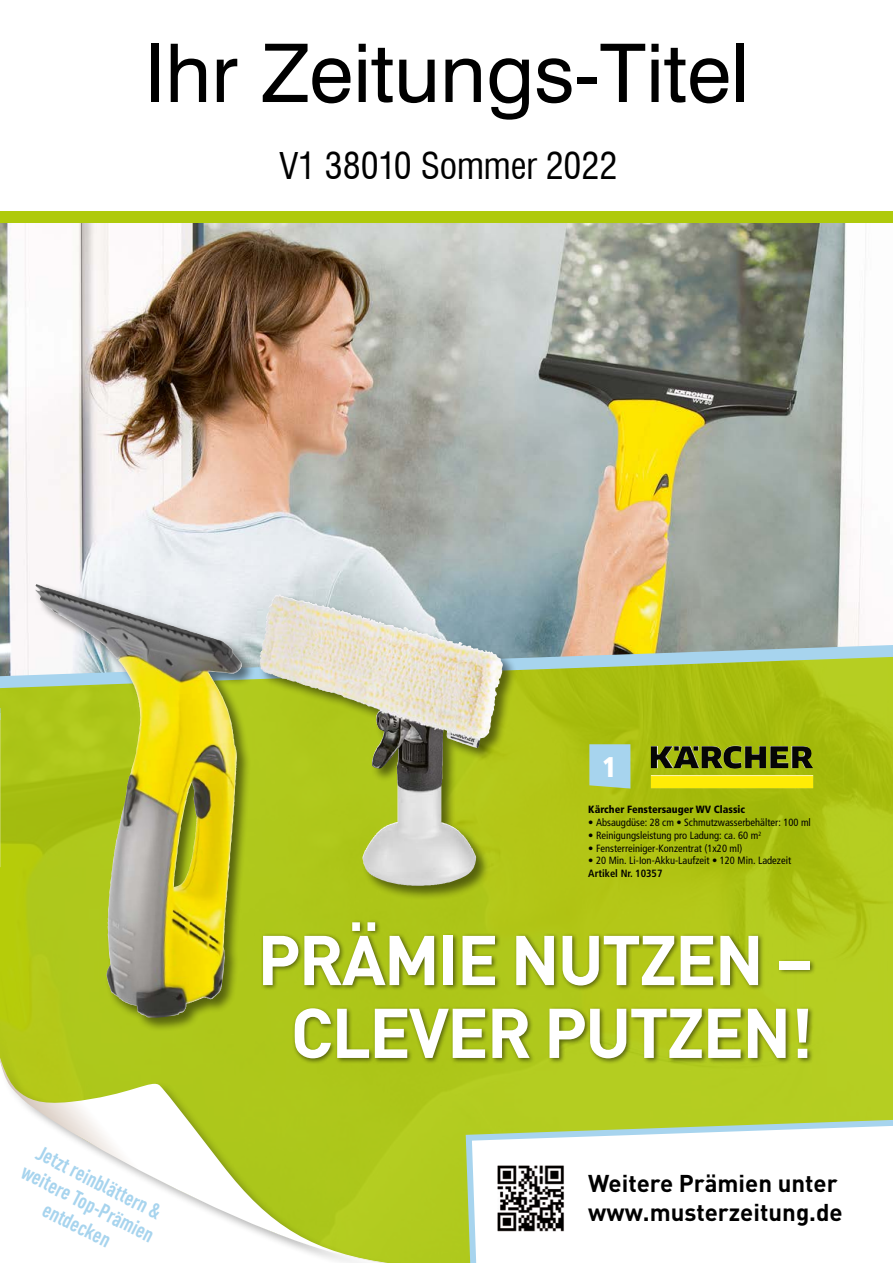
<style>
.page{position:relative;width:893px;height:1263px;background:#fff}
.page>*{position:absolute;margin:0;border:0;box-sizing:border-box;transform-origin:0 0}
.t1{font:81px "Swiss 721 BT";color:#000}
.t2{font:700 69.15px/72.9px "DIN";letter-spacing:-.03em;color:#fff;text-align:center}
.t3{font:condensed 36px "Swiss 721 BT";letter-spacing:-.005em;color:#000}
.t4{font:900 condensed 28.5px "Frutiger";color:#fff}
.t5{font:700 24px/28.8px "DIN";color:#000}
.t6{font:700 21px/24px "DIN Cond";color:#a7d4ee;text-align:center}
.t7{font:condensed 10.5px "Frutiger";color:#000}
.t8{font:900 condensed 10.5px "Frutiger";color:#000}
.t9{font:700 condensed 10.5px "Frutiger";color:#000}
</style>
<div class="page">
<img style="left:0;top:223px;width:866px;height:421px">
<img style="left:0;top:899px;width:893px;height:217px">
<svg style="left:0;top:1002px;width:519px;height:261px"></svg>
<svg style="left:463px;top:1116px;width:430px;height:147px"></svg>
<div style="left:0;top:211px;width:893px;height:12px;background:#afca0b"></div>
<div style="left:34px;top:583px;width:222px;height:449px;background:#000;opacity:.5"></div>
<img style="left:35px;top:585px;width:84px;height:59px">
<div style="left:259px;top:594px;width:258px;height:306px;background:#000;opacity:.5"></div>
<img style="left:260px;top:594px;width:120px;height:50px">
<svg style="left:0;top:644px;width:893px;height:255px;background:#b1c03a"></svg>
<div style="left:261px;top:919px;width:555px;height:146px;background:#000;opacity:.5"></div>
<img style="left:491px;top:1158px;width:78px;height:80px">
<h1 class="t1" style="left:144px;top:24px;width:606px">Ihr Zeitungs-Titel</h1>
<h3 class="t3" style="left:279px;top:144px;width:339px">V1 38010 Sommer 2022</h3>
<h3 class="t4" style="left:602px;top:750px;width:16px">1</h3>
<p class="t8" style="left:588px;top:803px;width:158px">Kärcher Fenstersauger WV Classic</p>
<p class="t7" style="left:588px;top:816px;width:224px">• Absaugdüse: 28 cm • Schmutzwasserbehälter: 100 ml</p>
<p class="t7" style="left:588px;top:829px;width:174px">• Reinigungsleistung pro Ladung: ca. 60 m<sup>2</sup></p>
<p class="t7" style="left:588px;top:842px;width:156px">• Fensterreiniger-Konzentrat (1x20 ml)</p>
<p class="t7" style="left:588px;top:855px;width:204px">• 20 Min. Li-Ion-Akku-Laufzeit • 120 Min. Ladezeit</p>
<p class="t9" style="left:588px;top:867px;width:76px">Artikel Nr. 10357</p>
<h3 class="t6" style="left:39px;top:1138px;width:147px;rotate:27deg">Jetzt reinblättern &amp; weitere Top-Prämien entdecken</h3>
<h2 class="t2" style="left:257px;top:921px;width:557px">PRÄMIE NUTZEN –<br>CLEVER PUTZEN!</h2>
<h3 class="t5" style="left:588px;top:1167px;width:256px">Weitere Prämien unter www.musterzeitung.de</h3>
</div>
